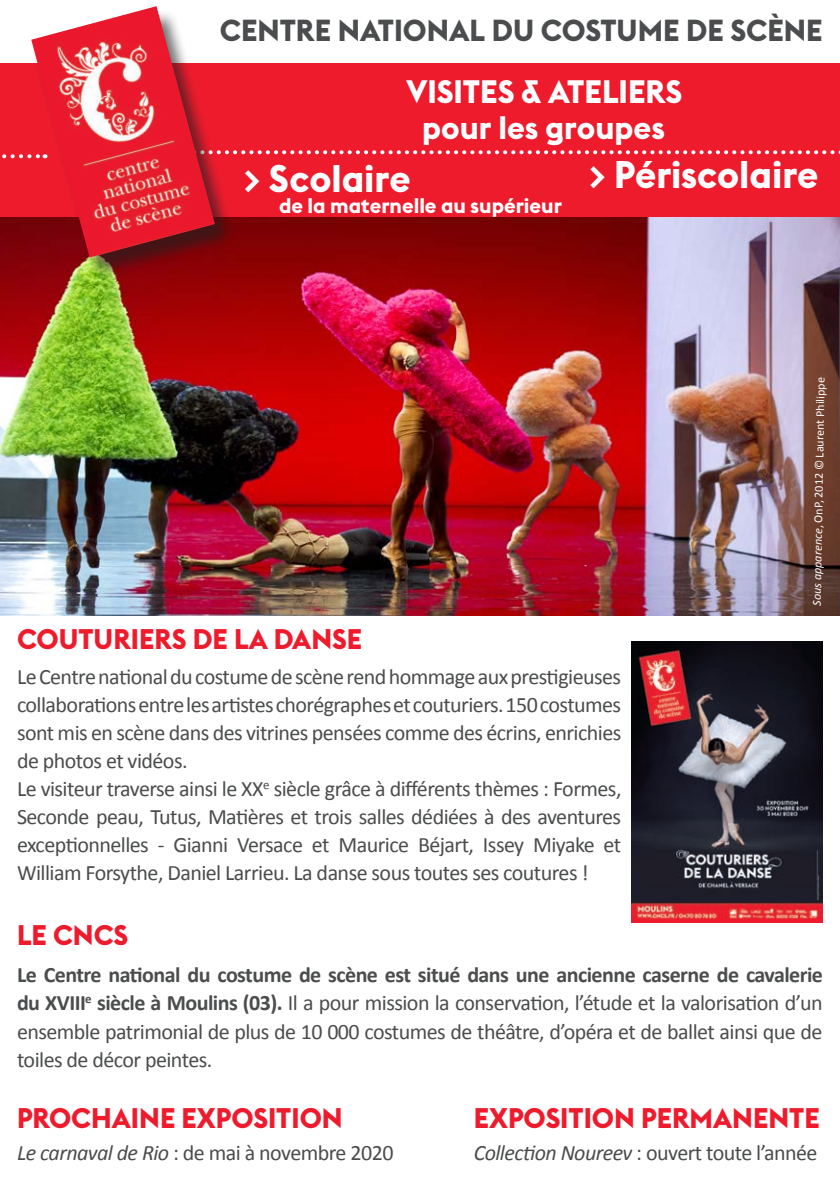
<style>
.page{position:relative;width:840px;height:1191px;background:#fff}
.page>*{position:absolute;margin:0;border:0;box-sizing:border-box;transform-origin:0 0}
.t1{font:700 38px "Euclid BP";color:#fff}
.t2{font:700 32px "Euclid BP";color:#fff}
.t3{font:700 30px "Euclid BP";color:#4b4c4d}
.t4{font:700 28px "Euclid BP";color:#ee1b2d}
.t5{font:22px/28px "Calibri";letter-spacing:-.025em;color:#4b4c4d}
.t6{font:700 20.8px "Euclid BP";color:#fff}
.t7{font:12.2px "Calibri";color:#fff}
.s1{font-style:italic}
.s2{font-weight:700}
</style>
<div class="page">
<img style="left:0;top:217px;width:839px;height:398px">
<div style="left:0;top:63px;width:839px;height:154px;background:#ee1b2d"></div>
<svg style="left:235px;top:150px;width:605px;height:4px"></svg>
<svg style="left:2px;top:154px;width:29px;height:4px"></svg>
<div style="left:31px;top:8px;width:204px;height:272px;background:#231f20;opacity:.65"></div>
<img style="left:31px;top:6px;width:184px;height:251px">
<img style="left:631px;top:642px;width:191px;height:280px">
<h3 class="t3" style="left:220px;top:11px;width:40px">CENTRE</h3>
<h3 class="t3" style="left:337px;top:11px;width:20px">NATIONAL</h3>
<h3 class="t3" style="left:491px;top:11px;width:69px">DU COSTU</h3>
<h3 class="t3" style="left:637px;top:11px;width:165px">MEDE SCÈNE</h3>
<h2 class="t2" style="left:406px;top:72px;width:277px">VISITES &amp; ATELIERS</h2>
<h2 class="t2" style="left:422px;top:107px;width:244px">POUR LES GROUPES</h2>
<h1 class="t1" style="left:243px;top:155px;width:168px">&gt; SCOLAIRE</h1>
<p class="t6" style="left:279px;top:193px;width:284px">DE LA MATERNELLE AU SUPÉRIEUR</p>
<h1 class="t1" style="left:588px;top:150px;width:231px">&gt; PÉRISCOLAIRE</h1>
<p class="t4" style="left:17px;top:621px;width:346px">COUTURIERS DE LA DANSE</p>
<p class="t7" style="left:808px;top:605px;width:230px;rotate:-89deg"><span class="s1">Sous apparence</span>, OnP, 2012 © Laurent Philippe</p>
<p class="t5" style="left:17px;top:663px;width:605px">Le Centre national du costume de scène rend hommage aux prestigieuses collaborations entre les artistes chorégraphes et couturiers. 150 costumes sont mis en scène dans des vitrines pensées comme des écrins, enrichies de photos et vidéos.<br>Le visiteur traverse ainsi le XX<sup>e</sup> siècle grâce à différents thèmes : Formes, Seconde peau, Tutus, Matières et trois salles dédiées à des aventures exceptionnelles - Gianni Versace et Maurice Béjart, Issey Miyake et William Forsythe, Daniel Larrieu. La danse sous toutes ses coutures !</p>
<p class="t4" style="left:17px;top:917px;width:113px">LE CNCS</p>
<p class="t5" style="left:17px;top:961px;width:807px;text-align:justify"><span class="s2">Le Centre national du costume de scène est situé dans une ancienne caserne de cavalerie du XVIII</span><sup>e</sup> <span class="s2">siècle à Moulins (03).</span> Il a pour mission la conservation, l’étude et la valorisation d’un ensemble patrimonial de plus de 10 000 costumes de théâtre, d’opéra et de ballet ainsi que de toiles de décor peintes.</p>
<p class="t4" style="left:17px;top:1100px;width:36px">PROC</p>
<p class="t4" style="left:91px;top:1100px;width:38px">HAINE</p>
<p class="t4" style="left:181px;top:1100px;width:51px">EXPOSITION</p>
<p class="t5" style="left:17px;top:1138px;width:378px"><span class="s1">Le carnaval de Rio</span> : de mai à novembre 2020</p>
<p class="t4" style="left:473px;top:1100px;width:51px">EXPOSITION</p>
<p class="t4" style="left:640px;top:1100px;width:91px">PERMANENTE</p>
<p class="t5" style="left:473px;top:1138px;width:345px"><span class="s1">Collection Noureev</span> : ouvert toute l’année</p>
</div>
